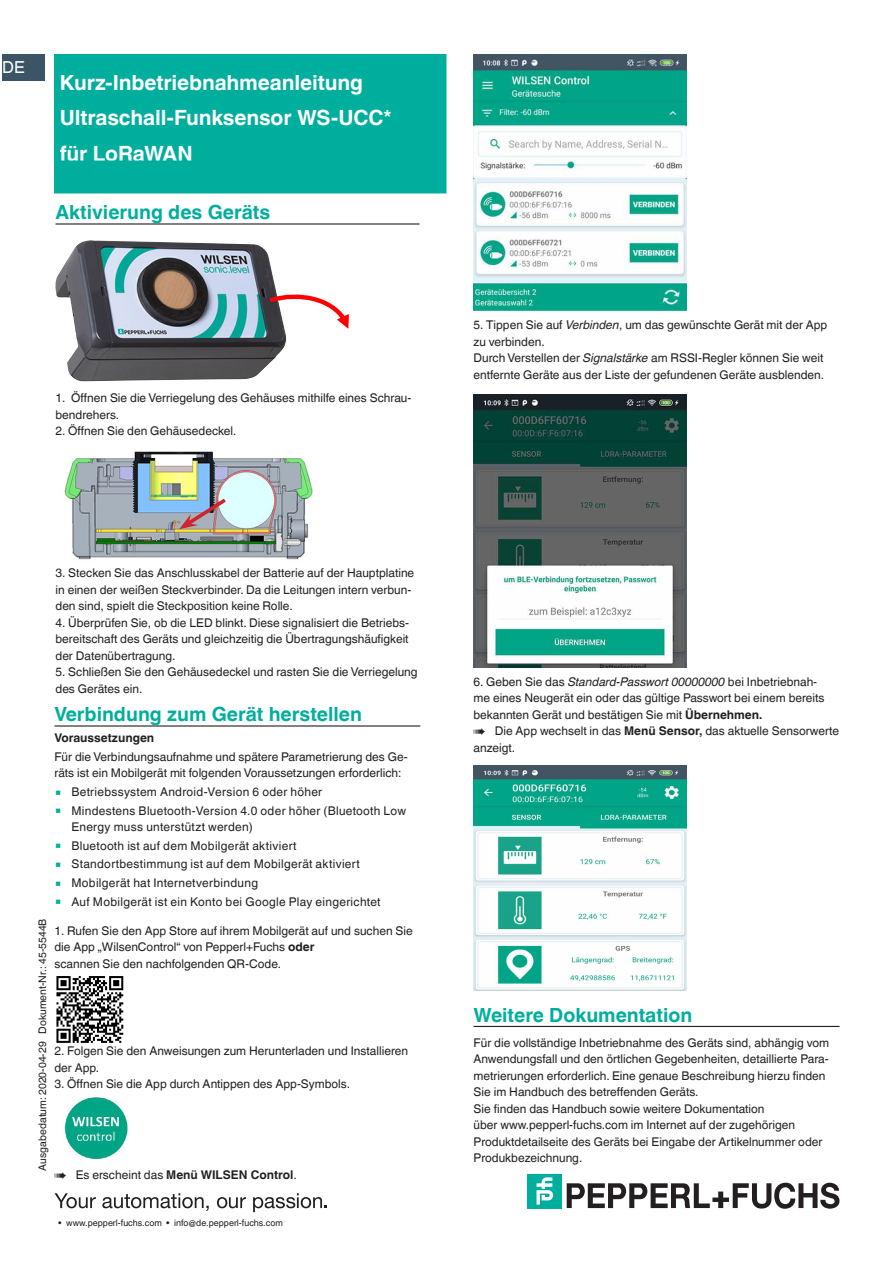
<style>
.page{position:relative;width:893px;height:1263px;background:#fff}
.page>*{position:absolute;margin:0;border:0;box-sizing:border-box;transform-origin:0 0}
.Cover_vorne_HL_16_pt{font:700 21px/35.2px "Helvetica World";letter-spacing:-.005em;color:#fff}
.Überschrift_2{font:700 19.5px "Helvetica World";color:#00ae9d}
.Cover_vorne_SubHL_11{font:16.5px "Helvetica World";color:#fff}
.A_Fliesstext{font:12px/16.5px "Helvetica World";color:#231f20}
.A_Fliesstext-2{font:12px/16.5px "Helvetica World";letter-spacing:.025em;color:#231f20}
.A_Arbeitsschritte{font:12px/16.5px "Helvetica World";color:#231f20}
.Überschrift_3{font:700 12px "Helvetica World";color:#231f20}
.t1{font:10.5px "Helvetica World";color:#231f20}
.t2{font:9px "Helvetica World";color:#231f20}
.s1{font-weight:700}
.s2{font-weight:400}
.s3{font-style:italic}
</style>
<div class="page">
<img style="left:473px;top:54px;width:213px;height:257px">
<img style="left:473px;top:395px;width:213px;height:272px">
<img style="left:473px;top:765px;width:213px;height:226px">
<svg style="left:54px;top:1193px;width:42px;height:15px"></svg>
<svg style="left:102px;top:1193px;width:107px;height:18px"></svg>
<svg style="left:217px;top:1197px;width:29px;height:11px"></svg>
<svg style="left:253px;top:1193px;width:74px;height:19px"></svg>
<svg style="left:567px;top:1183px;width:273px;height:26px"></svg>
<div style="left:528px;top:1174px;width:34px;height:34px;background:#00ae9d"></div>
<svg style="left:536px;top:1177px;width:17px;height:27px"></svg>
<div style="left:54px;top:54px;width:392px;height:139px;background:#00ae9d"></div>
<div style="left:2px;top:54px;width:43px;height:26px;background:#3b5566"></div>
<hr style="left:56px;top:223px;width:363px;height:2px;background:#231f20">
<img style="left:55px;top:240px;width:231px;height:141px">
<img style="left:64px;top:451px;width:249px;height:109px">
<hr style="left:474px;top:1026px;width:365px;height:1px;background:#231f20">
<svg style="left:179px;top:495px;width:51px;height:34px;background:#a5a4b3"></svg>
<hr style="left:54px;top:725px;width:366px;height:1px;background:#231f20">
<svg style="left:56px;top:976px;width:67px;height:67px"></svg>
<img style="left:64px;top:1097px;width:64px;height:61px">
<svg style="left:269px;top:291px;width:80px;height:38px"></svg>
<p class="Cover_vorne_SubHL_11" style="left:2px;top:58px;width:24px">DE</p>
<p class="Cover_vorne_HL_16_pt" style="left:60px;top:65px;width:333px">Kurz-Inbetriebnahmeanleitung<br>Ultraschall-Funksensor WS-UCC*</p>
<p class="Cover_vorne_HL_16_pt" style="left:60px;top:136px;width:134px">für LoRaWAN</p>
<p class="Überschrift_2" style="left:56px;top:201px;width:216px">Aktivierung des Geräts</p>
<p class="A_Fliesstext" style="left:56px;top:390px;width:358px">1. Öffnen Sie die Verriegelung des Gehäuses mithilfe eines Schrau&shy;bendrehers.</p>
<p class="A_Fliesstext" style="left:56px;top:423px;width:183px">2. Öffnen Sie den Gehäusedeckel.</p>
<p class="A_Fliesstext" style="left:56px;top:565px;width:360px">3. Stecken Sie das Anschlusskabel der Batterie auf der Hauptplatine in einen der weißen Steckverbinder. Da die Leitungen intern verbun&shy;den sind, spielt die Steckposition keine Rolle.</p>
<p class="A_Fliesstext" style="left:56px;top:614px;width:355px;text-align:justify">4. Überprüfen Sie, ob die LED blinkt. Diese signalisiert die Betriebs&shy;bereitschaft des Geräts und gleichzeitig die Übertragungshäufigkeit der Datenübertragung.</p>
<p class="A_Fliesstext" style="left:56px;top:664px;width:364px">5. Schließen Sie den Gehäusedeckel und rasten Sie die Verriegelung des Gerätes ein.</p>
<p class="Überschrift_2" style="left:54px;top:703px;width:309px">Verbindung zum Gerät herstellen</p>
<p class="Überschrift_3" style="left:54px;top:731px;width:101px">Voraussetzungen</p>
<p class="A_Fliesstext" style="left:54px;top:748px;width:355px">Für die Verbindungsaufnahme und spätere Parametrierung des Ge&shy;räts ist ein Mobilgerät mit folgenden Voraussetzungen erforderlich:</p>
<p class="A_Fliesstext-2" style="left:71px;top:784px;width:252px">Betriebssystem Android-Version 6 oder höher</p>
<p class="A_Fliesstext-2" style="left:71px;top:802px;width:336px">Mindestens Bluetooth-Version 4.0 oder höher (Bluetooth Low<br>Energy muss unterstützt werden)</p>
<p class="A_Fliesstext-2" style="left:71px;top:837px;width:227px">Bluetooth ist auf dem Mobilgerät aktiviert</p>
<p class="A_Fliesstext-2" style="left:71px;top:856px;width:290px">Standortbestimmung ist auf dem Mobilgerät aktiviert</p>
<p class="A_Fliesstext-2" style="left:71px;top:875px;width:188px">Mobilgerät hat Internetverbindung</p>
<p class="A_Fliesstext-2" style="left:71px;top:893px;width:311px">Auf Mobilgerät ist ein Konto bei Google Play eingerichtet</p>
<p class="A_Fliesstext" style="left:54px;top:922px;width:360px">1. Rufen Sie den App Store auf ihrem Mobilgerät auf und suchen Sie die App „WilsenControl“ von Pepperl+Fuchs <span class="s1">oder<br></span>scannen Sie den nachfolgenden QR-Code.</p>
<p class="t1" style="left:36px;top:1170px;width:253px;rotate:-90deg">Ausgabedatum: 2020-04-29 Dokument-Nr.: 45-5544B</p>
<p class="A_Fliesstext" style="left:54px;top:1043px;width:355px">2. Folgen Sie den Anweisungen zum Herunterladen und Installieren der App.</p>
<p class="A_Fliesstext" style="left:54px;top:1076px;width:297px">3. Öffnen Sie die App durch Antippen des App-Symbols.</p>
<p class="Überschrift_3" style="left:76px;top:1167px;width:223px"><span class="s2">Es erscheint das</span> Menü WILSEN Control<span class="s2">.</span></p>
<p class="t2" style="left:58px;top:1218px;width:226px">• www.pepperl-fuchs.com • info@de.pepperl-fuchs.com</p>
<p class="A_Arbeitsschritte" style="left:473px;top:317px;width:355px">5. Tippen Sie auf <span class="s3">Verbinden</span>, um das gewünschte Gerät mit der App zu verbinden.</p>
<p class="A_Fliesstext" style="left:473px;top:350px;width:352px">Durch Verstellen der <span class="s3">Signalstärke</span> am RSSI-Regler können Sie weit entfernte Geräte aus der Liste der gefundenen Geräte ausblenden.</p>
<p class="A_Arbeitsschritte" style="left:473px;top:673px;width:353px">6. Geben Sie das <span class="s3">Standard-Passwort 00000000</span> bei Inbetriebnah&shy;me eines Neugerät ein oder das gültige Passwort bei einem bereits bekannten Gerät und bestätigen Sie mit <span class="s1">Übernehmen.</span></p>
<p class="A_Fliesstext" style="left:473px;top:723px;width:367px;text-indent:21px">Die App wechselt in das <span class="s1">Menü Sensor,</span> das aktuelle Sensorwerte anzeigt.</p>
<p class="Überschrift_2" style="left:474px;top:1003px;width:220px">Weitere Dokumentation</p>
<p class="A_Fliesstext" style="left:474px;top:1034px;width:357px">Für die vollständige Inbetriebnahme des Geräts sind, abhängig vom Anwendungsfall und den örtlichen Gegebenheiten, detaillierte Para&shy;metrierungen erforderlich. Eine genaue Beschreibung hierzu finden Sie im Handbuch des betreffenden Geräts.</p>
<p class="A_Fliesstext" style="left:474px;top:1100px;width:292px">Sie finden das Handbuch sowie weitere Dokumentation</p>
<p class="A_Fliesstext" style="left:474px;top:1117px;width:350px">über www.pepperl-fuchs.com im Internet auf der zugehörigen<br>Produktdetailseite des Geräts bei Eingabe der Artikelnummer oder<br>Produkbezeichnung.</p>
</div>
